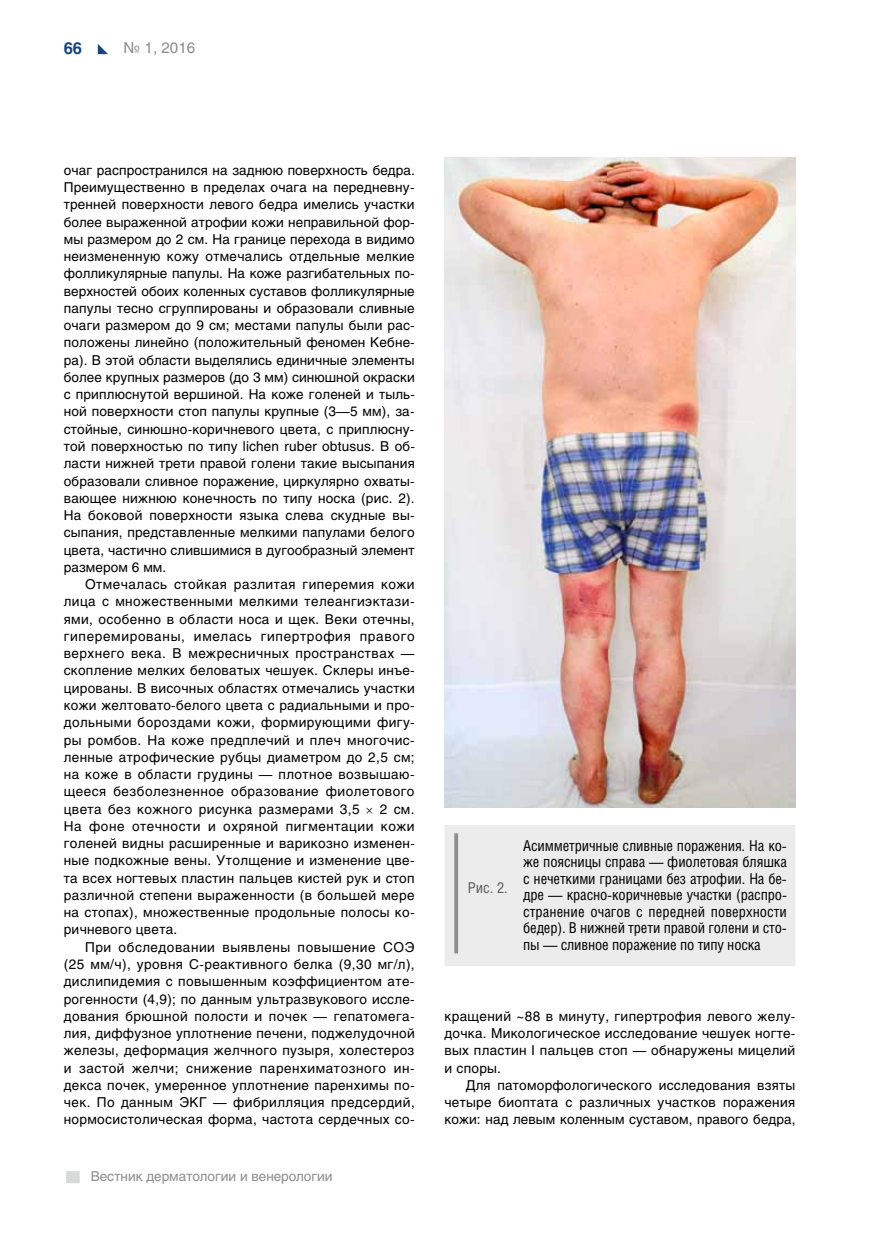
<style>
.page{position:relative;width:872px;height:1234px;background:#fff}
.page>*{position:absolute;margin:0;border:0;box-sizing:border-box;transform-origin:0 0}
.t1{font:700 16.5px "Helios";color:#164581}
.t2{font:15px/16.5px "Helios Cond";letter-spacing:-.01em;color:#000;text-align:justify}
.t3{font:15px "Helios";color:#8d8d8d}
.t4{font:15px "Helios Cond";color:#5a5a59}
.t5{font:13.5px/17.2px "Helios";letter-spacing:.02em;color:#000;text-align:justify}
.t6{font:13.5px "Helios";color:#8d8d8d}
</style>
<div class="page">
<svg style="left:98px;top:44px;width:10px;height:10px"></svg>
<div style="left:66px;top:1170px;width:14px;height:12px;background:#d8d9d9"></div>
<img style="left:444px;top:157px;width:351px;height:650px">
<div style="left:445px;top:825px;width:350px;height:140px;background:#ececec"></div>
<svg style="left:454px;top:833px;width:4px;height:120px"></svg>
<p class="t1" style="left:64px;top:37px;width:20px">66</p>
<p class="t3" style="left:124px;top:38px;width:73px">№ 1, 2016</p>
<p class="t5" style="left:64px;top:161px;width:353px">очаг распространился на заднюю поверхность бедра.<br>Преимущественно в пределах очага на передневну&shy;тренней поверхности левого бедра имелись участки более выраженной атрофии кожи неправильной фор&shy;мы размером до 2 см. На границе перехода в видимо неизмененную кожу отмечались отдельные мелкие фолликулярные папулы. На коже разгибательных по&shy;верхностей обоих коленных суставов фолликулярные папулы тесно сгруппированы и образовали сливные очаги размером до 9 см; местами папулы были рас&shy;положены линейно (положительный феномен Кебне&shy;ра). В этой области выделялись единичные элементы более крупных размеров (до 3 мм) синюшной окраски с приплюснутой вершиной. На коже голеней и тыль&shy;ной поверхности стоп папулы крупные (3—5 мм), за&shy;стойные, синюшно-коричневого цвета, с приплюсну&shy;той поверхностью по типу lichen ruber obtusus. В об&shy;ласти нижней трети правой голени такие высыпания образовали сливное поражение, циркулярно охваты&shy;вающее нижнюю конечность по типу носка (рис. 2).<br>На боковой поверхности языка слева скудные вы&shy;сыпания, представленные мелкими папулами белого цвета, частично слившимися в дугообразный элемент размером 6 мм.</p>
<p class="t5" style="left:64px;top:575px;width:352px;text-indent:21px">Отмечалась стойкая разлитая гиперемия кожи лица с множественными мелкими телеангиэктази&shy;ями, особенно в области носа и щек. Веки отечны, гиперемированы, имелась гипертрофия правого верхнего века. В межресничных пространствах — скопление мелких беловатых чешуек. Склеры инъе&shy;цированы. В височных областях отмечались участки кожи желтовато-белого цвета с радиальными и про&shy;дольными бороздами кожи, формирующими фигу&shy;ры ромбов. На коже предплечий и плеч многочис&shy;ленные атрофические рубцы диаметром до 2,5 см; на коже в области грудины — плотное возвышаю&shy;щееся безболезненное образование фиолетового цвета без кожного рисунка размерами 3,5</p>
<p class="t5" style="left:64px;top:799px;width:352px;text-indent:316px">2 см.<br>На фоне отечности и охряной пигментации кожи голеней видны расширенные и варикозно изменен&shy;ные подкожные вены. Утолщение и изменение цве&shy;та всех ногтевых пластин пальцев кистей рук и стоп различной степени выраженности (в большей мере на стопах), множественные продольные полосы ко&shy;ричневого цвета.</p>
<p class="t5" style="left:64px;top:937px;width:352px;text-indent:21px">При обследовании выявлены повышение СОЭ (25 мм/ч), уровня С-реактивного белка (9,30 мг/л), дислипидемия с повышенным коэффициентом ате&shy;рогенности (4,9); по данным ультразвукового иссле&shy;дования брюшной полости и почек — гепатомега&shy;лия, диффузное уплотнение печени, поджелудочной железы, деформация желчного пузыря, холестероз и застой желчи; снижение паренхиматозного ин&shy;декса почек, умеренное уплотнение паренхимы по&shy;чек. По данным ЭКГ — фибрилляция предсердий, нормосистолическая форма, частота сердечных со-</p>
<p class="t6" style="left:91px;top:1167px;width:243px">Вестник дерматологии и венерологии</p>
<p class="t4" style="left:467px;top:878px;width:42px">Рис. 2.</p>
<p class="t2" style="left:523px;top:836px;width:265px">Асимметричные сливные поражения. На ко&shy;же поясницы справа — фиолетовая бляшка с нечеткими границами без атрофии. На бе&shy;дре — красно-коричневые участки (распро&shy;странение очагов с передней поверхности бедер). В нижней трети правой голени и сто&shy;пы — сливное поражение по типу носка</p>
<p class="t5" style="left:444px;top:1006px;width:352px">кращений ~88 в минуту, гипертрофия левого желу&shy;дочка. Микологическое исследование чешуек ногте&shy;вых пластин I пальцев стоп — обнаружены мицелий и споры.</p>
<p class="t5" style="left:444px;top:1075px;width:352px;text-indent:21px">Для патоморфологического исследования взяты четыре биоптата с различных участков поражения кожи: над левым коленным суставом, правого бедра,</p>
</div>
